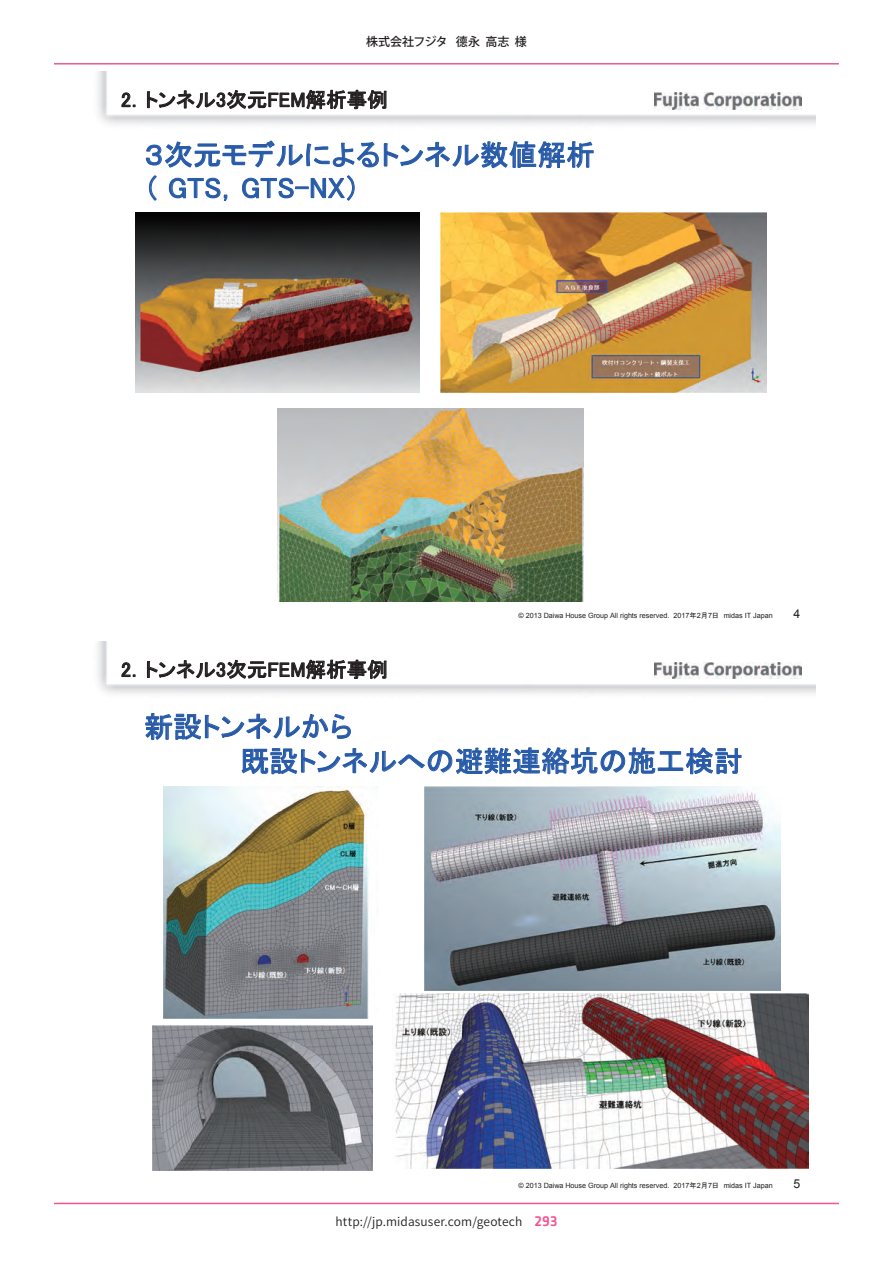
<style>
.page{position:relative;width:893px;height:1263px;background:#fff}
.page>*{position:absolute;margin:0;border:0;box-sizing:border-box;transform-origin:0 0}
.t1{font:28.65px/32.8px "MS P Gothic";letter-spacing:.005em;color:#275aa8}
.t2{font:20.55px "MS P Gothic";letter-spacing:.005em;color:#231f20}
.t3{font:12.3px "Arial";color:#231f20}
.t4{font:12px "Source Han Sans JP";letter-spacing:.01em;color:#231f20}
.t5{font:500 12px "Koz Go Pro";color:#231f20}
.t6{font:7.2px "Arial";color:#231f20}
.s1{font-family:"MS P Gothic"}
.s2{font-family:"Klavika";font-weight:500;font-size:15px;color:#f05893}
</style>
<div class="page">
<hr style="left:54px;top:63px;width:785px;height:2px;background:#f05893">
<hr style="left:54px;top:1203px;width:785px;height:1px;background:#f05893">
<img style="left:97px;top:72px;width:718px;height:53px">
<img style="left:655px;top:92px;width:147px;height:17px">
<svg style="left:122px;top:92px;width:13px;height:15px"></svg>
<svg style="left:147px;top:90px;width:239px;height:19px"></svg>
<svg style="left:146px;top:140px;width:448px;height:29px"></svg>
<svg style="left:149px;top:175px;width:8px;height:26px"></svg>
<svg style="left:169px;top:178px;width:58px;height:23px"></svg>
<svg style="left:242px;top:175px;width:113px;height:26px"></svg>
<img style="left:135px;top:213px;width:284px;height:180px">
<img style="left:441px;top:213px;width:325px;height:179px">
<img style="left:277px;top:409px;width:307px;height:192px">
<img style="left:97px;top:642px;width:718px;height:52px">
<img style="left:655px;top:662px;width:147px;height:17px">
<svg style="left:122px;top:662px;width:13px;height:15px"></svg>
<svg style="left:147px;top:660px;width:239px;height:19px"></svg>
<svg style="left:145px;top:713px;width:206px;height:27px"></svg>
<svg style="left:241px;top:747px;width:501px;height:40px"></svg>
<img style="left:163px;top:786px;width:216px;height:233px">
<img style="left:424px;top:787px;width:356px;height:204px">
<img style="left:395px;top:993px;width:413px;height:175px">
<img style="left:152px;top:1025px;width:220px;height:146px">
<h3 class="t5" style="left:366px;top:34px;width:162px">株式会社フジタ 德永 高志 様</h3>
<h2 class="t2" style="left:121px;top:89px;width:268px">2．トンネル3次元FEM解析事例</h2>
<h1 class="t1" style="left:144px;top:138px;width:452px">３次元モデルによるトンネル数値解析（ GTS，GTS-NX）</h1>
<p class="t6" style="left:518px;top:611px;width:256px">© 2013 Daiwa House Group All rights reserved. 2017<span class="s1">年</span>2<span class="s1">月</span>7<span class="s1">日</span> midas IT Japan</p>
<h3 class="t3" style="left:793px;top:605px;width:8px">4</h3>
<h2 class="t2" style="left:121px;top:659px;width:268px">2．トンネル3次元FEM解析事例</h2>
<h1 class="t1" style="left:240px;top:709px;width:504px;line-height:34.5px;text-indent:-96px">新設トンネルから<br>既設トンネルへの避難連絡坑の施工検討</h1>
<p class="t6" style="left:518px;top:1180px;width:256px">© 2013 Daiwa House Group All rights reserved. 2017<span class="s1">年</span>2<span class="s1">月</span>7<span class="s1">日</span> midas IT Japan</p>
<h3 class="t3" style="left:793px;top:1175px;width:8px">5</h3>
<h3 class="t4" style="left:336px;top:1214px;width:223px">http://jp.midasuser.com/geotech　<span class="s2">293</span></h3>
</div>
